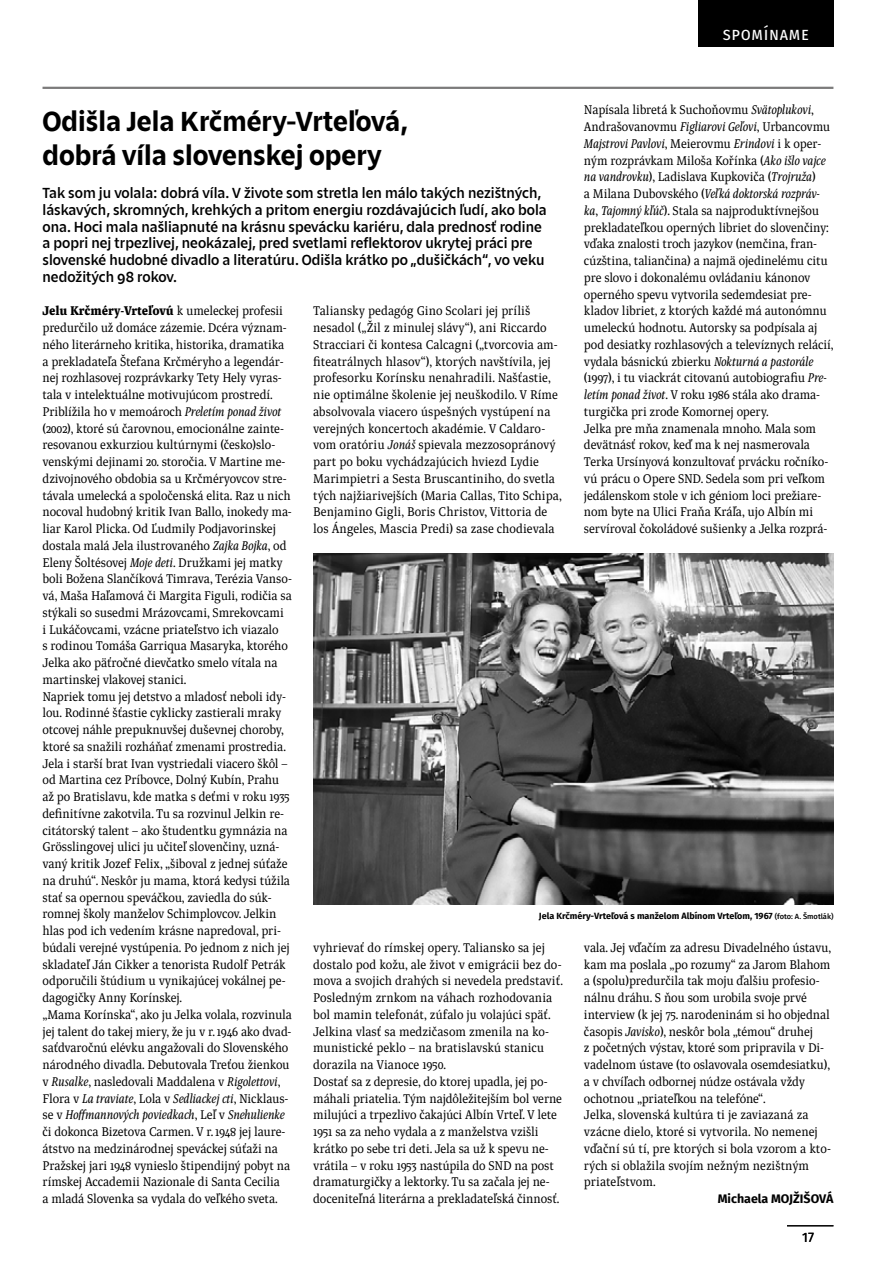
<style>
.page{position:relative;width:893px;height:1263px;background:#fff}
.page>*{position:absolute;margin:0;border:0;box-sizing:border-box;transform-origin:0 0}
.t1{font:700 25.5px/33.5px "Zin Sans";color:#000}
.t2{font:18px "Fira Sans Condensed";letter-spacing:.04em;color:#fff}
.t3{font:500 13.5px/16.8px "Zin Sans";color:#000}
.t4{font:13.5px "Fira Sans";color:#000}
.t5{font:13.2px/16.8px "Novina Condensed Premium";letter-spacing:-.015em;color:#000}
.t6{font:700 12.45px "Fira Sans";color:#000}
.t7{font:700 9px "Fira Sans";color:#000}
.s1{font-style:italic}
.s2{font-weight:700}
.s3{font-weight:500;font-size:7.5px}
</style>
<div class="page">
<hr style="left:787px;top:1225px;width:46px;height:1px;background:#000">
<div style="left:698px;top:0;width:135px;height:47px;background:#000"></div>
<img style="left:313px;top:553px;width:520px;height:352px">
<hr style="left:43px;top:87px;width:790px;height:2px;background:#7c7b7b">
<h2 class="t2" style="left:723px;top:21px;width:88px">spomíname</h2>
<p class="t5" style="left:584px;top:102px;width:251px">Napísala libretá k Suchoňovmu <span class="s1">Svätoplukovi</span>, Andrašovanovmu <span class="s1">Figliarovi Geľovi</span>, Urbancovmu <span class="s1">Majstrovi Pavlovi</span>, Meierovmu <span class="s1">Erindovi</span> i k oper&shy;ným rozprávkam Miloša Kořínka (<span class="s1">Ako išlo vajce na vandrovku</span>), Ladislava Kupkoviča (<span class="s1">Trojruža</span>)<br>a Milana Dubovského (<span class="s1">Veľká doktorská rozpráv&shy;ka</span>, <span class="s1">Tajomný kľúč</span>). Stala sa najproduktívnejšou prekladateľkou operných libriet do slovenčiny: vďaka znalosti troch jazykov (nemčina, fran&shy;cúzština, taliančina) a najmä ojedinelému citu pre slovo i dokonalému ovládaniu kánonov operného spevu vytvorila sedemdesiat pre&shy;kladov libriet, z ktorých každé má autonómnu umeleckú hodnotu. Autorsky sa podpísala aj pod desiatky rozhlasových a televíznych relácií, vydala básnickú zbierku <span class="s1">Nokturná a pastorále </span>(1997), i tu viackrát citovanú autobiografiu <span class="s1">Pre&shy;letím ponad život</span>. V roku 1986 stála ako drama&shy;turgička pri zrode Komornej opery.<br>Jelka pre mňa znamenala mnoho. Mala som devätnásť rokov, keď ma k nej nasmerovala Terka Ursínyová konzultovať prvácku ročníko&shy;vú prácu o Opere SND. Sedela som pri veľkom jedálenskom stole v ich géniom loci prežiare&shy;nom byte na Ulici Fraňa Kráľa, ujo Albín mi servíroval čokoládové sušienky a Jelka rozprá-</p>
<h1 class="t1" style="left:43px;top:105px;width:367px">Odišla Jela Krčméry‑Vrteľová, dobrá víla slovenskej opery</h1>
<p class="t3" style="left:43px;top:185px;width:506px">Tak som ju volala: dobrá víla. V živote som stretla len málo takých nezištných, láskavých, skromných, krehkých a pritom energiu rozdávajúcich ľudí, ako bola ona. Hoci mala našliapnuté na krásnu spevácku kariéru, dala prednosť rodine a popri nej trpezlivej, neokázalej, pred svetlami reflektorov ukrytej práci pre slovenské hudobné divadlo a literatúru. Odišla krátko po „dušičkách“, vo veku nedožitých 98 rokov.</p>
<p class="t5" style="left:43px;top:303px;width:251px"><span class="s2">Jelu Krčméry‑Vrteľovú</span> k umeleckej profesii predurčilo už domáce zázemie. Dcéra význam&shy;ného literárneho kritika, historika, dramatika a prekladateľa Štefana Krčméryho a legendár&shy;nej rozhlasovej rozprávkarky Tety Hely vyras&shy;tala v intelektuálne motivujúcom prostredí.<br>Priblížila ho v memoároch <span class="s1">Preletím ponad život </span>(2002), ktoré sú čarovnou, emocionálne zainte&shy;resovanou exkurziou kultúrnymi (česko)slo&shy;venskými dejinami 20. storočia. V Martine me&shy;dzivojnového obdobia sa u Krčméryovcov stre&shy;távala umelecká a spoločenská elita. Raz u nich nocoval hudobný kritik Ivan Ballo, inokedy ma&shy;liar Karol Plicka. Od Ľudmily Podjavorinskej dostala malá Jela ilustrovaného <span class="s1">Zajka Bojka</span>, od Eleny Šoltésovej <span class="s1">Moje deti</span>. Družkami jej matky boli Božena Slančíková Timrava, Terézia Vanso&shy;vá, Maša Haľamová či Margita Figuli, rodičia sa stýkali so susedmi Mrázovcami, Smrekovcami<br>i Lukáčovcami, vzácne priateľstvo ich viazalo<br>s rodinou Tomáša Garriqua Masaryka, ktorého Jelka ako päťročné dievčatko smelo vítala na martinskej vlakovej stanici.<br>Napriek tomu jej detstvo a mladosť neboli idy&shy;lou. Rodinné šťastie cyklicky zastierali mraky otcovej náhle prepuknuvšej duševnej choroby, ktoré sa snažili rozháňať zmenami prostredia.<br>Jela i starší brat Ivan vystriedali viacero škôl – od Martina cez Príbovce, Dolný Kubín, Prahu až po Bratislavu, kde matka s deťmi v roku 1935 definitívne zakotvila. Tu sa rozvinul Jelkin re&shy;citátorský talent – ako študentku gymnázia na Grösslingovej ulici ju učiteľ slovenčiny, uzná&shy;vaný kritik Jozef Felix, „šiboval z jednej súťaže na druhú“. Neskôr ju mama, ktorá kedysi túžila stať sa opernou speváčkou, zaviedla do súk&shy;romnej školy manželov Schimplovcov. Jelkin hlas pod ich vedením krásne napredoval, pri&shy;búdali verejné vystúpenia. Po jednom z nich jej skladateľ Ján Cikker a tenorista Rudolf Petrák odporučili štúdium u vynikajúcej vokálnej pe&shy;dagogičky Anny Korínskej.<br>„Mama Korínska“, ako ju Jelka volala, rozvinula jej talent do takej miery, že ju v r.1946 ako dvad&shy;saťdvaročnú elévku angažovali do Slovenského národného divadla. Debutovala Treťou žienkou v <span class="s1">Rusalke</span>, nasledovali Maddalena v <span class="s1">Rigolettovi</span>, Flora v <span class="s1">La traviate</span>, Lola v <span class="s1">Sedliackej cti</span>, Nicklaus&shy;se v <span class="s1">Hoffmannových poviedkach</span>, Leľ v <span class="s1">Snehulienke </span>či dokonca Bizetova Carmen. V r.1948 jej laure&shy;átstvo na medzinárodnej speváckej súťaži na Pražskej jari 1948 vynieslo štipendijný pobyt na rímskej Accademii Nazionale di Santa Cecilia<br>a mladá Slovenka sa vydala do veľkého sveta.</p>
<p class="t5" style="left:313px;top:303px;width:250px">Taliansky pedagóg Gino Scolari jej príliš nesadol („Žil z minulej slávy“), ani Riccardo Stracciari či kontesa Calcagni („tvorcovia am&shy;fiteatrálnych hlasov“), ktorých navštívila, jej profesorku Korínsku nenahradili. Našťastie, nie optimálne školenie jej neuškodilo. V Ríme absolvovala viacero úspešných vystúpení na verejných koncertoch akadémie. V Caldaro&shy;vom oratóriu <span class="s1">Jonáš</span> spievala mezzosopránový part po boku vychádzajúcich hviezd Lydie Marimpietri a Sesta Bruscantiniho, do svetla tých najžiarivejších (Maria Callas, Tito Schipa, Benjamino Gigli, Boris Christov, Vittoria de los Ángeles, Mascia Predi) sa zase chodievala</p>
<p class="t7" style="left:539px;top:909px;width:296px">Jela Krčméry‑Vrteľová s manželom Albínom Vrteľom, 1967 <span class="s3">(foto: A. Šmotlák)</span></p>
<p class="t5" style="left:584px;top:939px;width:249px">vala. Jej vďačím za adresu Divadelného ústavu, kam ma poslala „po rozumy“ za Jarom Blahom a (spolu)predurčila tak moju ďalšiu profesio&shy;nálnu dráhu. S ňou som urobila svoje prvé interview (k jej 75. narodeninám si ho objednal časopis <span class="s1">Javisko</span>), neskôr bola „témou“ druhej<br>z početných výstav, ktoré som pripravila v Di&shy;vadelnom ústave (to oslavovala osemdesiatku), a v chvíľach odbornej núdze ostávala vždy ochotnou „priateľkou na telefóne“.<br>Jelka, slovenská kultúra ti je zaviazaná za vzácne dielo, ktoré si vytvorila. No nemenej vďační sú tí, pre ktorých si bola vzorom a kto&shy;rých si oblažila svojím nežným nezištným priateľstvom.</p>
<p class="t6" style="left:718px;top:1188px;width:117px">Michaela MOJŽIŠOVÁ</p>
<p class="t5" style="left:313px;top:939px;width:251px">vyhrievať do rímskej opery. Taliansko sa jej dostalo pod kožu, ale život v emigrácii bez do&shy;mova a svojich drahých si nevedela predstaviť.<br>Posledným zrnkom na váhach rozhodovania bol mamin telefonát, zúfalo ju volajúci späť.<br>Jelkina vlasť sa medzičasom zmenila na ko&shy;munistické peklo – na bratislavskú stanicu dorazila na Vianoce 1950.<br>Dostať sa z depresie, do ktorej upadla, jej po&shy;máhali priatelia. Tým najdôležitejším bol verne milujúci a trpezlivo čakajúci Albín Vrteľ. V lete 1951 sa za neho vydala a z manželstva vzišli krátko po sebe tri deti. Jela sa už k spevu ne&shy;vrátila – v roku 1953 nastúpila do SND na post dramaturgičky a lektorky. Tu sa začala jej ne&shy;doceniteľná literárna a prekladateľská činnosť.</p>
<p class="t4" style="left:802px;top:1227px;width:13px">17</p>
</div>
